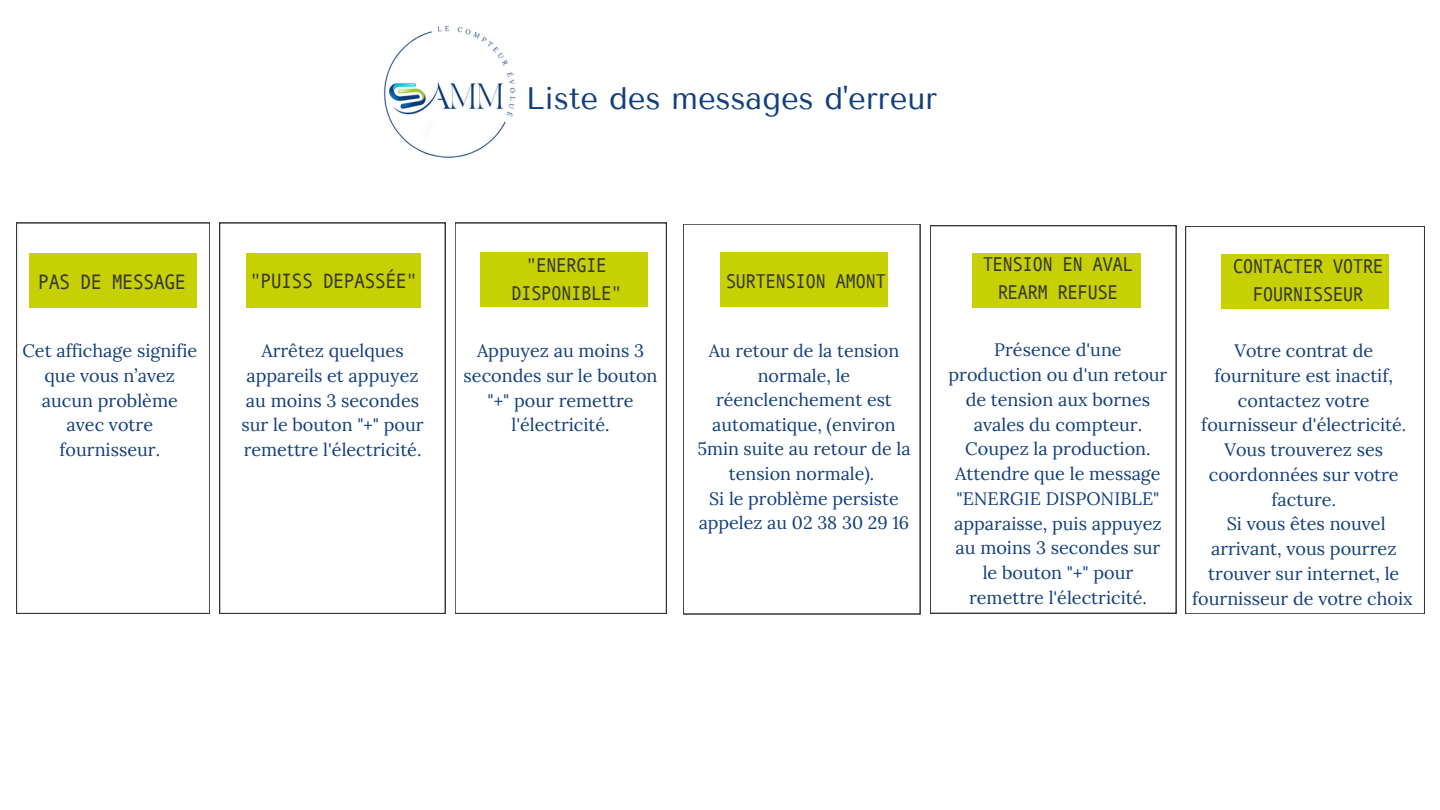
<style>
.page{position:relative;width:1440px;height:810px;background:#fff}
.page>*{position:absolute;margin:0;border:0;box-sizing:border-box;transform-origin:0 0}
.t1{font:31px "Tenor Sans";color:#103e7e}
.t2{font:21px "Andale Mono WTJ";color:#363730}
.t3{font:20.8px "Andale Mono WTJ";color:#363730}
.t4{font:20px/27.8px "Andale Mono WTJ";color:#363730;text-align:center}
.t5{font:18px/24.8px "Lora";color:#103e7e;text-align:center}
.t6{font:17.9px/24.6px "Lora";color:#103e7e;text-align:center}
</style>
<div class="page">
<img style="left:384px;top:25px;width:131px;height:133px">
<svg style="left:683px;top:224px;width:237px;height:390px"></svg>
<svg style="left:220px;top:223px;width:225px;height:391px"></svg>
<div style="left:247px;top:253px;width:174px;height:55px;background:#c6d002"></div>
<svg style="left:455px;top:223px;width:212px;height:391px"></svg>
<div style="left:480px;top:252px;width:168px;height:55px;background:#c6d002"></div>
<div style="left:720px;top:252px;width:168px;height:55px;background:#c6d002"></div>
<svg style="left:930px;top:226px;width:246px;height:387px"></svg>
<div style="left:972px;top:253px;width:168px;height:55px;background:#c6d002"></div>
<svg style="left:1185px;top:226px;width:240px;height:388px"></svg>
<div style="left:1221px;top:255px;width:168px;height:54px;background:#c6d002"></div>
<svg style="left:16px;top:223px;width:194px;height:391px"></svg>
<div style="left:29px;top:253px;width:168px;height:55px;background:#c6d002"></div>
<p class="t1" style="left:526px;top:80px;width:413px">Liste des messages d'erreur</p>
<p class="t2" style="left:39px;top:264px;width:148px">PAS DE MESSAGE</p>
<p class="t5" style="left:22px;top:338px;width:176px">Cet affichage signifie que vous n’avez aucun problème avec votre fournisseur.</p>
<p class="t3" style="left:250px;top:263px;width:168px">"PUISS DEPASSÉE"</p>
<p class="t5" style="left:241px;top:338px;width:184px">Arrêtez quelques appareils et appuyez au moins 3 secondes sur le bouton "+" pour remettre l'électricité.</p>
<p class="t4" style="left:512px;top:251px;width:111px">"ENERGIE<br>DISPONIBLE"</p>
<p class="t5" style="left:464px;top:338px;width:195px">Appuyez au moins 3 secondes sur le bouton "+" pour remettre l'électricité.</p>
<p class="t4" style="left:726px;top:266px;width:161px">SURTENSION AMONT</p>
<p class="t6" style="left:697px;top:338px;width:215px">Au retour de la tension normale, le réenclenchement est automatique, (environ<br>5min suite au retour de la tension normale).</p>
<p class="t6" style="left:699px;top:486px;width:212px">Si le problème persiste appelez au 02 38 30 29 16</p>
<p class="t4" style="left:983px;top:250px;width:151px">TENSION EN AVAL<br>REARM REFUSE</p>
<p class="t4" style="left:1233px;top:251px;width:151px">CONTACTER VOTRE<br>FOURNISSEUR</p>
<p class="t5" style="left:949px;top:337px;width:220px">Présence d'une production ou d'un retour de tension aux bornes avales du compteur.<br>Coupez la production.<br>Attendre que le message "ENERGIE DISPONIBLE" apparaisse, puis appuyez au moins 3 secondes sur le bouton "+" pour remettre l'électricité.</p>
<p class="t5" style="left:1201px;top:338px;width:206px">Votre contrat de fourniture est inactif, contactez votre fournisseur d'électricité.<br>Vous trouverez ses coordonnées sur votre facture.</p>
<p class="t5" style="left:1192px;top:511px;width:222px">Si vous êtes nouvel arrivant, vous pourrez trouver sur internet, le fournisseur de votre choix</p>
</div>
